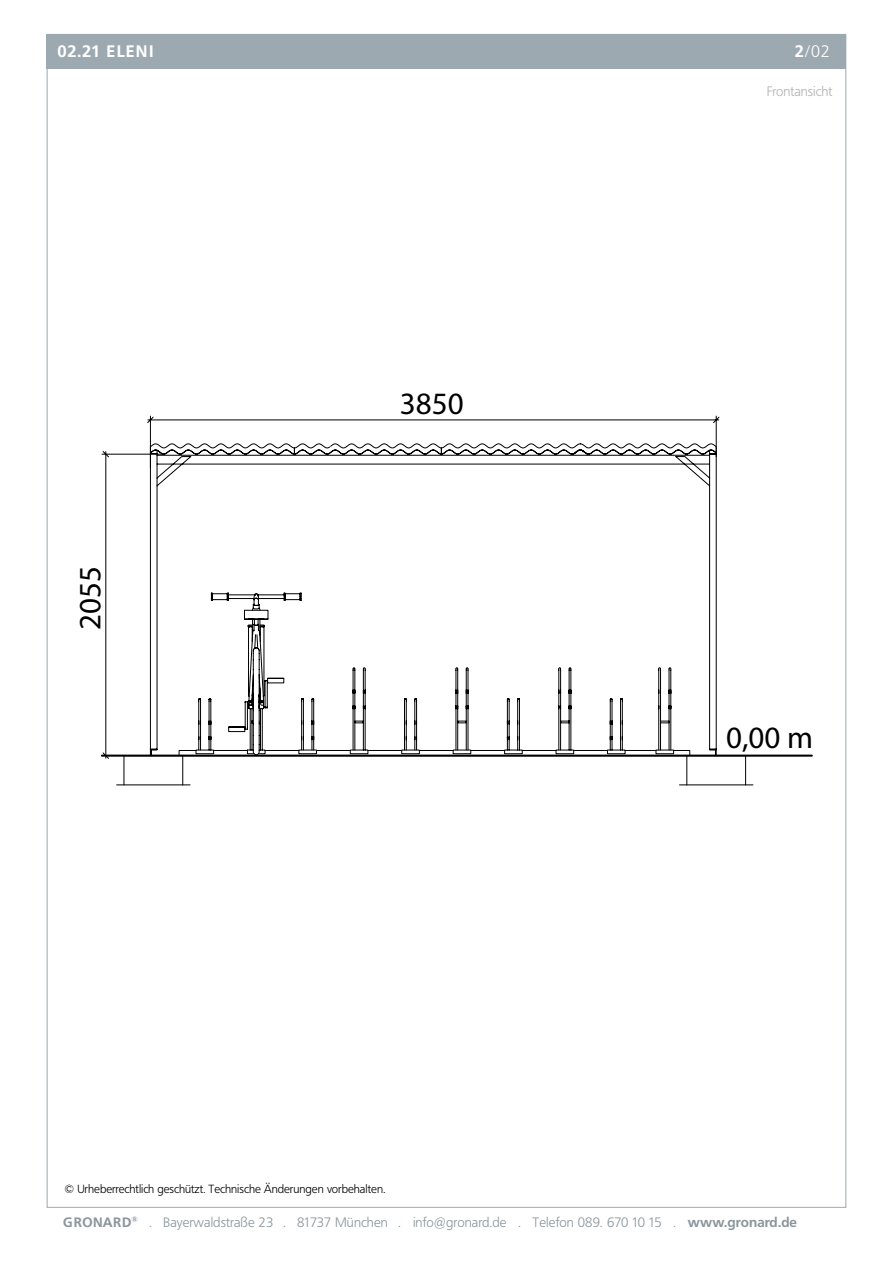
<style>
.page{position:relative;width:893px;height:1263px;background:#fff}
.page>*{position:absolute;margin:0;border:0;box-sizing:border-box;transform-origin:0 0}
.t1{font:31.2px "Myriad Pro";color:#000}
.t2{font:700 16.5px "Frutiger BQ";letter-spacing:.07em;color:#fff}
.t3{font:300 16.5px "Frutiger BQ";color:#fff}
.t4{font:300 13.5px "Frutiger BQ";letter-spacing:.01em;color:#8a959c}
.t5{font:300 13.5px "Frutiger BQ";color:#b3b2b2}
.t6{font:300 11.7px "Frutiger BQ";color:#000}
.s1{font-weight:700}
</style>
<div class="page">
<div style="left:47px;top:34px;width:799px;height:1174px;background:#fff;border:1px solid #9da9b1"></div>
<div style="left:47px;top:34px;width:799px;height:34px;background:#9da9b1"></div>
<svg style="left:679px;top:785px;width:74px;height:1px"></svg>
<svg style="left:117px;top:785px;width:73px;height:1px"></svg>
<svg style="left:147px;top:415px;width:573px;height:344px"></svg>
<hr style="left:102px;top:755px;width:710px;height:2px;background:#000">
<svg style="left:101px;top:451px;width:63px;height:308px"></svg>
<p class="t2" style="left:57px;top:42px;width:98px">02.21 ELENI</p>
<p class="t3" style="left:795px;top:42px;width:37px"><span class="s1">2</span>/02</p>
<h1 class="t1" style="left:71px;top:630px;width:65px;rotate:-90deg">2055</h1>
<h1 class="t1" style="left:400px;top:385px;width:65px">3850</h1>
<p class="t6" style="left:64px;top:1182px;width:322px">© Urheberrechtlich geschützt. Technische Änderungen vorbehalten.</p>
<p class="t5" style="left:767px;top:83px;width:67px">Frontansicht</p>
<h1 class="t1" style="left:726px;top:718px;width:88px">0,00 m</h1>
<p class="t4" style="left:63px;top:1214px;width:735px"><span class="s1">GRONARD</span><sup>®</sup> . Bayerwaldstraße 23 . 81737 München . info@gronard.de . Telefon 089. 670 10 15 . <span class="s1">www.gronard.de</span></p>
</div>
